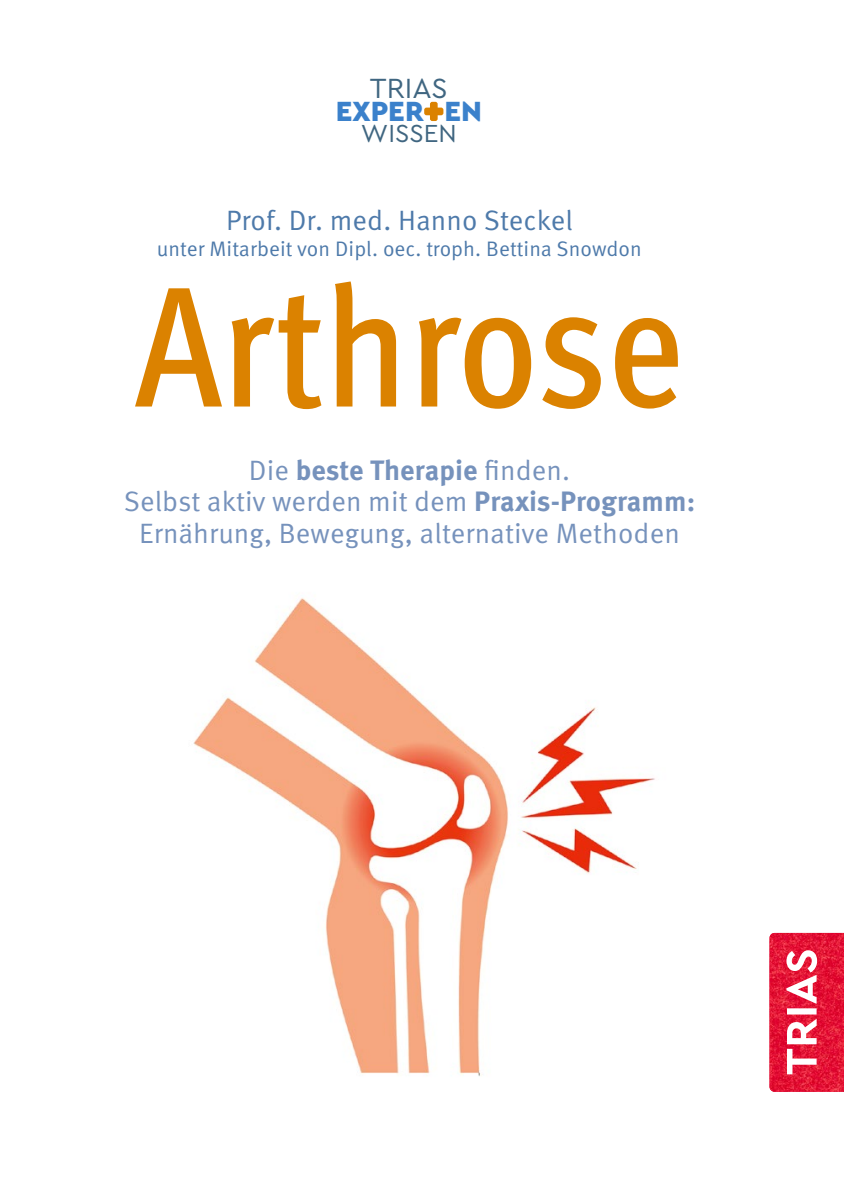
<style>
.page{position:relative;width:844px;height:1191px;background:#fff}
.page>*{position:absolute;margin:0;border:0;box-sizing:border-box;transform-origin:0 0}
.Titel{font:500 condensed 171.5px "Meta Pro";color:#db8200}
.t1{font:900 29.05px "Cera Pro";color:#3b81cb}
.t2{font:29.05px "Cera Pro";color:#406681}
.Untertitel{font:28px/31.5px "Meta Pro Norm";letter-spacing:.005em;color:#7692bc;text-align:center}
.Autor{font:28px "Meta Pro Norm";letter-spacing:.005em;color:#4e7aaa}
.t3{font:25.9px "Cera Pro";color:#406681}
.Autor-2{font:21px "Meta Pro Norm";letter-spacing:.005em;color:#4e7aaa}
.s1{font-family:"Meta Pro";font-weight:700}
</style>
<div class="page">
<svg style="left:769px;top:933px;width:74px;height:158px;background:#e73854"></svg>
<div style="left:430px;top:102px;width:7px;height:19px;background:#db8200;border-radius:2px"></div>
<div style="left:424px;top:108px;width:19px;height:7px;background:#db8200;border-radius:2px"></div>
<img style="left:193px;top:598px;width:462px;height:478px">
<p class="t2" style="left:370px;top:69px;width:79px">TRIAS</p>
<p class="t1" style="left:335px;top:92px;width:148px">EXPER EN</p>
<p class="t3" style="left:361px;top:116px;width:97px">WISSEN</p>
<p class="Autor" style="left:226px;top:199px;width:348px">Prof. Dr. med. Hanno Steckel</p>
<p class="Autor-2" style="left:157px;top:233px;width:486px">unter Mitarbeit von Dipl. oec. troph. Bettina Snowdon</p>
<p class="Titel" style="left:135px;top:218px;width:549px">Arthrose</p>
<p class="Untertitel" style="left:124px;top:452px;width:572px">Die <span class="s1">beste Therapie</span> finden.<br>Selbst aktiv werden mit dem <span class="s1">Praxis-Programm:<br></span>Ernährung, Bewegung, alternative Methoden</p>
</div>
